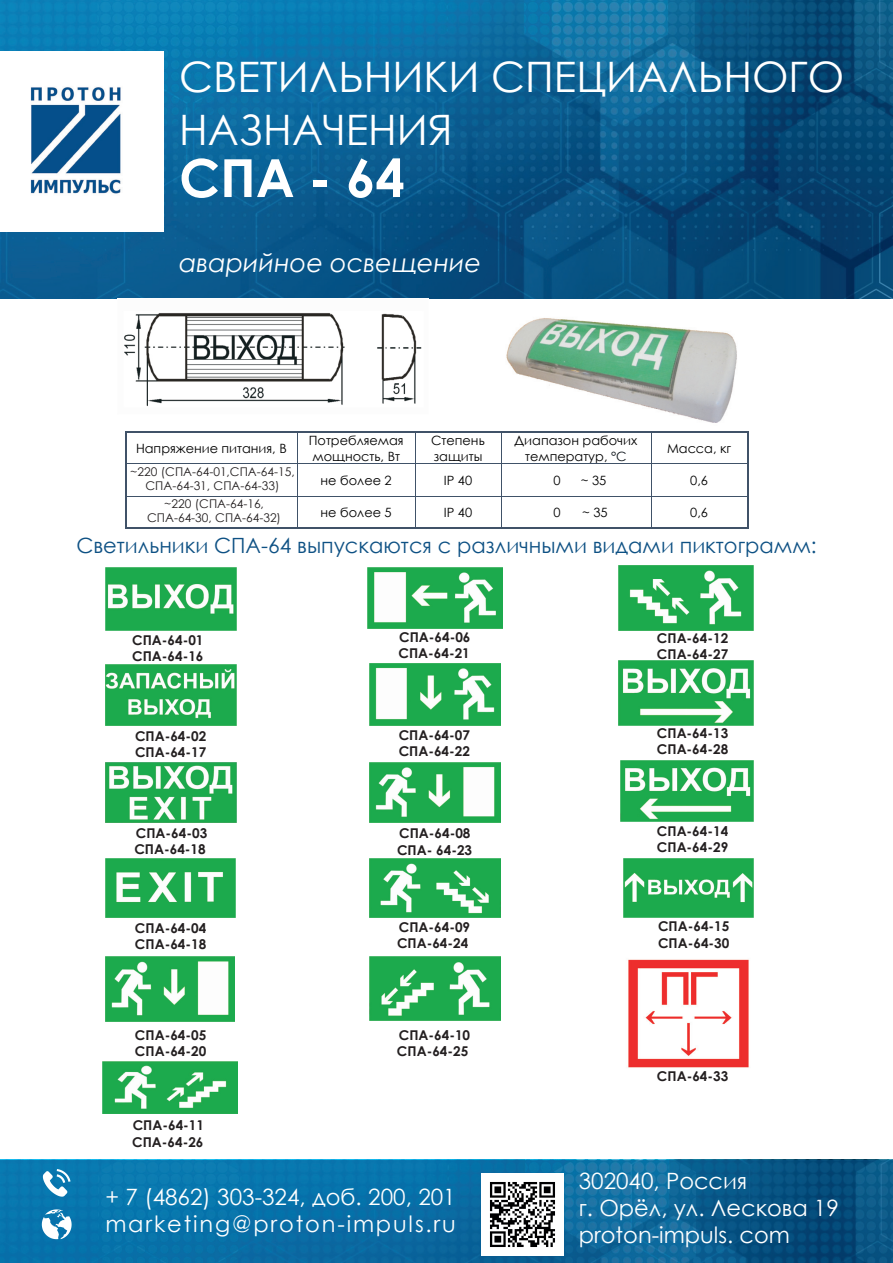
<style>
.page{position:relative;width:893px;height:1263px;background:#fff}
.page>*{position:absolute;margin:0;border:0;box-sizing:border-box;transform-origin:0 0}
.t1{font:700 52.5px "Century Gothic";color:#fff}
.t2{font:42px/52.5px "Century Gothic";color:#fff}
.t3{font:italic 25.5px "Century Gothic";color:#fff}
.t4{font:22.5px/27px "Century Gothic";letter-spacing:.08em;color:#fff}
.t5{font:22.5px/27px "Century Gothic";color:#fff}
.t6{font:21px "Century Gothic";color:#0e5184}
.t7{font:700 13.5px/16.2px "Century Gothic";color:#231f20}
.t8{font:12.75px/15.6px "Century Gothic";color:#000001}
.t9{font:12px/14.4px "Century Gothic";color:#231f20;text-align:center}
.s1{color:#11181e}
</style>
<div class="page">
<img style="left:502px;top:318px;width:243px;height:115px">
<svg style="left:0;top:0;width:893px;height:299px;background:#0a5c8e"></svg>
<img style="left:0;top:51px;width:164px;height:180px">
<svg style="left:0;top:1160px;width:893px;height:103px;background:#09689d"></svg>
<svg style="left:43px;top:1169px;width:28px;height:28px"></svg>
<svg style="left:42px;top:1209px;width:30px;height:30px"></svg>
<img style="left:481px;top:1173px;width:83px;height:83px">
<img style="left:124px;top:313px;width:298px;height:94px">
<hr style="left:126px;top:431px;width:171px;height:1px;background:#405268">
<hr style="left:298px;top:431px;width:117px;height:1px;background:#405268">
<hr style="left:416px;top:431px;width:85px;height:1px;background:#405268">
<hr style="left:502px;top:431px;width:149px;height:1px;background:#405268">
<hr style="left:652px;top:431px;width:95px;height:1px;background:#405268">
<hr style="left:125px;top:432px;width:1px;height:32px;background:#405268">
<hr style="left:297px;top:432px;width:1px;height:32px;background:#405268">
<hr style="left:415px;top:432px;width:1px;height:32px;background:#405268">
<hr style="left:501px;top:432px;width:1px;height:32px;background:#405268">
<hr style="left:651px;top:432px;width:1px;height:32px;background:#405268">
<hr style="left:747px;top:432px;width:1px;height:32px;background:#405268">
<hr style="left:126px;top:464px;width:171px;height:1px;background:#405268">
<hr style="left:298px;top:464px;width:117px;height:1px;background:#405268">
<hr style="left:416px;top:464px;width:85px;height:1px;background:#405268">
<hr style="left:501px;top:464px;width:150px;height:1px;background:#405268">
<hr style="left:651px;top:464px;width:96px;height:1px;background:#405268">
<hr style="left:125px;top:464px;width:1px;height:32px;background:#405268">
<hr style="left:297px;top:464px;width:1px;height:32px;background:#405268">
<hr style="left:415px;top:464px;width:1px;height:32px;background:#405268">
<hr style="left:501px;top:464px;width:1px;height:32px;background:#405268">
<hr style="left:651px;top:464px;width:1px;height:32px;background:#405268">
<hr style="left:747px;top:464px;width:1px;height:32px;background:#405268">
<hr style="left:126px;top:496px;width:171px;height:1px;background:#405268">
<hr style="left:298px;top:496px;width:117px;height:1px;background:#405268">
<hr style="left:416px;top:496px;width:85px;height:1px;background:#405268">
<hr style="left:501px;top:496px;width:150px;height:1px;background:#405268">
<hr style="left:651px;top:496px;width:96px;height:1px;background:#405268">
<hr style="left:125px;top:496px;width:1px;height:32px;background:#405268">
<hr style="left:126px;top:528px;width:171px;height:1px;background:#405268">
<hr style="left:297px;top:496px;width:1px;height:32px;background:#405268">
<hr style="left:298px;top:528px;width:117px;height:1px;background:#405268">
<hr style="left:415px;top:496px;width:1px;height:32px;background:#405268">
<hr style="left:416px;top:528px;width:85px;height:1px;background:#405268">
<hr style="left:501px;top:496px;width:1px;height:32px;background:#405268">
<hr style="left:502px;top:528px;width:149px;height:1px;background:#405268">
<hr style="left:651px;top:496px;width:1px;height:32px;background:#405268">
<hr style="left:652px;top:528px;width:95px;height:1px;background:#405268">
<hr style="left:747px;top:496px;width:1px;height:32px;background:#405268">
<img style="left:106px;top:567px;width:130px;height:64px">
<img style="left:106px;top:665px;width:131px;height:60px">
<img style="left:106px;top:762px;width:131px;height:60px">
<img style="left:106px;top:858px;width:129px;height:60px">
<img style="left:106px;top:957px;width:128px;height:64px">
<img style="left:370px;top:663px;width:130px;height:62px">
<img style="left:368px;top:567px;width:134px;height:61px">
<img style="left:370px;top:762px;width:130px;height:60px">
<img style="left:370px;top:858px;width:130px;height:60px">
<img style="left:370px;top:957px;width:130px;height:63px">
<img style="left:103px;top:1062px;width:135px;height:52px">
<img style="left:619px;top:565px;width:135px;height:65px">
<img style="left:619px;top:660px;width:135px;height:65px">
<img style="left:620px;top:761px;width:134px;height:60px">
<img style="left:624px;top:859px;width:130px;height:59px">
<img style="left:628px;top:959px;width:121px;height:109px">
<h2 class="t2" style="left:179px;top:50px;width:667px">СВЕТИЛЬНИКИ СПЕЦИАЛЬНОГО<br>НАЗНАЧЕНИЯ</h2>
<h1 class="t1" style="left:179px;top:138px;width:227px">СПА - 64</h1>
<h3 class="t3" style="left:179px;top:245px;width:304px">аварийное освещение</h3>
<p class="t8" style="left:136px;top:440px;width:152px">Напряжение питания, В</p>
<p class="t8" style="left:309px;top:433px;width:96px">Потребляемая мощность, Вт</p>
<p class="t8" style="left:431px;top:433px;width:55px">Степень защиты</p>
<p class="t8" style="left:515px;top:433px;width:124px;text-align:center">Диапазон рабочих температур, <span class="s1">°С</span></p>
<p class="t8" style="left:667px;top:440px;width:66px">Масса, кг</p>
<p class="t8" style="left:321px;top:472px;width:73px">не более 2</p>
<p class="t8" style="left:444px;top:472px;width:30px">IP 40</p>
<p class="t8" style="left:553px;top:472px;width:9px">0</p>
<p class="t8" style="left:581px;top:472px;width:27px">~ 35</p>
<p class="t8" style="left:690px;top:472px;width:19px">0,6</p>
<p class="t8" style="left:321px;top:504px;width:73px">не более 5</p>
<p class="t8" style="left:444px;top:504px;width:30px">IP 40</p>
<p class="t8" style="left:553px;top:504px;width:9px">0</p>
<p class="t8" style="left:582px;top:504px;width:27px">~ 35</p>
<p class="t8" style="left:690px;top:504px;width:19px">0,6</p>
<p class="t9" style="left:130px;top:464px;width:166px">~220 (СПА-64-01,СПА-64-15,<br>СПА-64-31, СПА-64-33)</p>
<p class="t9" style="left:147px;top:496px;width:135px">~220 (СПА-64-16,<br>СПА-64-30, СПА-64-32)</p>
<h3 class="t6" style="left:76px;top:531px;width:742px">Светильники СПА-64 выпускаются с различными видами пиктограмм:</h3>
<p class="t7" style="left:132px;top:631px;width:73px">СПА-64-01<br>СПА-64-16</p>
<p class="t7" style="left:399px;top:628px;width:73px">СПА-64-06<br>СПА-64-21</p>
<p class="t7" style="left:135px;top:727px;width:73px">СПА-64-02<br>СПА-64-17</p>
<p class="t7" style="left:399px;top:726px;width:73px">СПА-64-07<br>СПА-64-22</p>
<p class="t7" style="left:134px;top:824px;width:74px">СПА-64-03<br>СПА-64-18</p>
<p class="t7" style="left:397px;top:825px;width:77px">СПА-64-08<br>СПА- 64-23</p>
<p class="t7" style="left:135px;top:919px;width:73px">СПА-64-04<br>СПА-64-18</p>
<p class="t7" style="left:397px;top:919px;width:75px">СПА-64-09<br>СПА-64-24</p>
<p class="t7" style="left:135px;top:1026px;width:73px">СПА-64-05<br>СПА-64-20</p>
<p class="t7" style="left:397px;top:1026px;width:75px">СПА-64-10<br>СПА-64-25</p>
<p class="t7" style="left:132px;top:1117px;width:73px">СПА-64-11<br>СПА-64-26</p>
<h3 class="t4" style="left:105px;top:1183px;width:352px">+ 7 (4862) 303-324, доб. 200, 201 marketing@proton-impuls.ru</h3>
<p class="t7" style="left:657px;top:629px;width:73px">СПА-64-12<br>СПА-64-27</p>
<p class="t7" style="left:657px;top:724px;width:73px">СПА-64-13<br>СПА-64-28</p>
<p class="t7" style="left:657px;top:822px;width:73px">СПА-64-14<br>СПА-64-29</p>
<p class="t7" style="left:658px;top:918px;width:73px">СПА-64-15<br>СПА-64-30</p>
<p class="t7" style="left:657px;top:1067px;width:73px">СПА-64-33</p>
<h3 class="t5" style="left:579px;top:1167px;width:262px">302040, Россия<br>г. Орёл, ул. Лескова 19 proton-impuls. com</h3>
</div>
